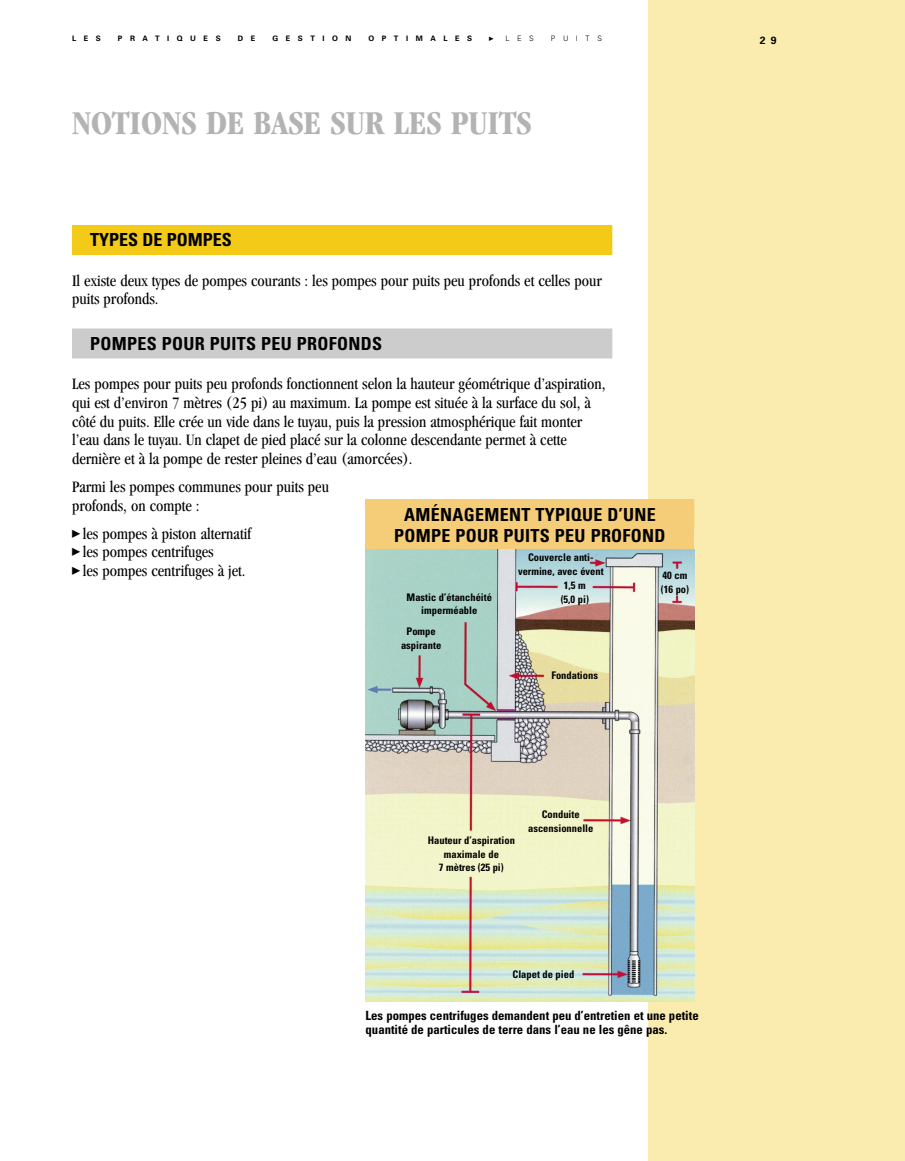
<style>
.page{position:relative;width:905px;height:1161px;background:#fff}
.page>*{position:absolute;margin:0;border:0;box-sizing:border-box;transform-origin:0 0}
.t1{font:700 condensed 34.5px "Garamond";color:#b3b3b3}
.t2{font:700 condensed 18px/21px "Univers";letter-spacing:.02em;color:#000;text-align:center}
.t3{font:700 condensed 18px "Univers";color:#000}
.t4{font:condensed 16.5px/18.8px "Garamond";color:#000}
.t5{font:700 condensed 12.75px/14.7px "Univers";color:#000}
.t6{font:700 condensed 10.5px/13.5px "Univers";color:#000;text-align:center}
.t7{font:700 10.5px "Univers";color:#000}
.t8{font:700 7.5px "Univers";letter-spacing:1.005em;color:#000}
.t9{font:300 7.5px "Univers";letter-spacing:1.005em;color:#000}
</style>
<div class="page">
<div style="left:648px;top:0;width:256px;height:1161px;background:#faecae"></div>
<img style="left:365px;top:549px;width:329px;height:452px">
<div style="left:72px;top:225px;width:540px;height:30px;background:#f2ca17"></div>
<div style="left:72px;top:328px;width:540px;height:30px;background:#ccc"></div>
<div style="left:365px;top:500px;width:329px;height:49px;background:#f5cc78"></div>
<p class="t8" style="left:72px;top:36px;width:30px">LES</p>
<p class="t8" style="left:118px;top:36px;width:104px">PRATIQUES</p>
<p class="t8" style="left:238px;top:36px;width:19px">D E</p>
<p class="t8" style="left:272px;top:36px;width:81px">GESTION</p>
<p class="t8" style="left:368px;top:36px;width:105px">OPTIMALES</p>
<p class="t7" style="left:759px;top:36px;width:18px">2 9</p>
<p class="t9" style="left:505px;top:36px;width:30px">LES</p>
<p class="t9" style="left:551px;top:36px;width:53px">PUITS</p>
<h1 class="t1" style="left:72px;top:109px;width:461px">NOTIONS DE BASE SUR LES PUITS</h1>
<p class="t3" style="left:90px;top:233px;width:143px">TYPES DE POMPES</p>
<p class="t4" style="left:72px;top:272px;width:531px">Il existe deux types de pompes courants : les pompes pour puits peu profonds et celles pour puits profonds.</p>
<p class="t2" style="left:90px;top:334px;width:293px">POMPES POUR PUITS PEU PROFONDS</p>
<p class="t4" style="left:72px;top:376px;width:535px">Les pompes pour puits peu profonds fonctionnent selon la hauteur géométrique d’aspiration, qui est d’environ 7 mètres (25 pi) au maximum. La pompe est située à la surface du sol, à côté du puits. Elle crée un vide dans le tuyau, puis la pression atmosphérique fait monter l’eau dans le tuyau. Un clapet de pied placé sur la colonne descendante permet à cette dernière et à la pompe de rester pleines d’eau (amorcées).</p>
<p class="t4" style="left:72px;top:479px;width:258px">Parmi les pompes communes pour puits peu profonds, on compte :</p>
<p class="t4" style="left:83px;top:525px;width:170px">les pompes à piston alternatif les pompes centrifuges<br>les pompes centrifuges à jet.</p>
<p class="t2" style="left:394px;top:505px;width:273px">AMÉNAGEMENT TYPIQUE D’UNE<br>POMPE POUR PUITS PEU PROFOND</p>
<p class="t6" style="left:661px;top:569px;width:30px;text-align:left">40 cm (16 po)</p>
<p class="t6" style="left:518px;top:551px;width:87px">Couvercle anti&shy;vermine, avec évent</p>
<p class="t6" style="left:560px;top:580px;width:30px">1,5 m (5,0 pi)</p>
<p class="t6" style="left:406px;top:591px;width:87px">Mastic d’étanchéité imperméable</p>
<p class="t6" style="left:401px;top:626px;width:42px">Pompe aspirante</p>
<p class="t6" style="left:551px;top:669px;width:48px">Fondations</p>
<p class="t6" style="left:428px;top:835px;width:89px">Hauteur d’aspiration maximale de<br>7 mètres (25 pi)</p>
<p class="t6" style="left:528px;top:809px;width:67px">Conduite ascensionnelle</p>
<p class="t6" style="left:512px;top:969px;width:63px">Clapet de pied</p>
<p class="t5" style="left:365px;top:1009px;width:334px">Les pompes centrifuges demandent peu d’entretien et une petite quantité de particules de terre dans l’eau ne les gêne pas.</p>
</div>
